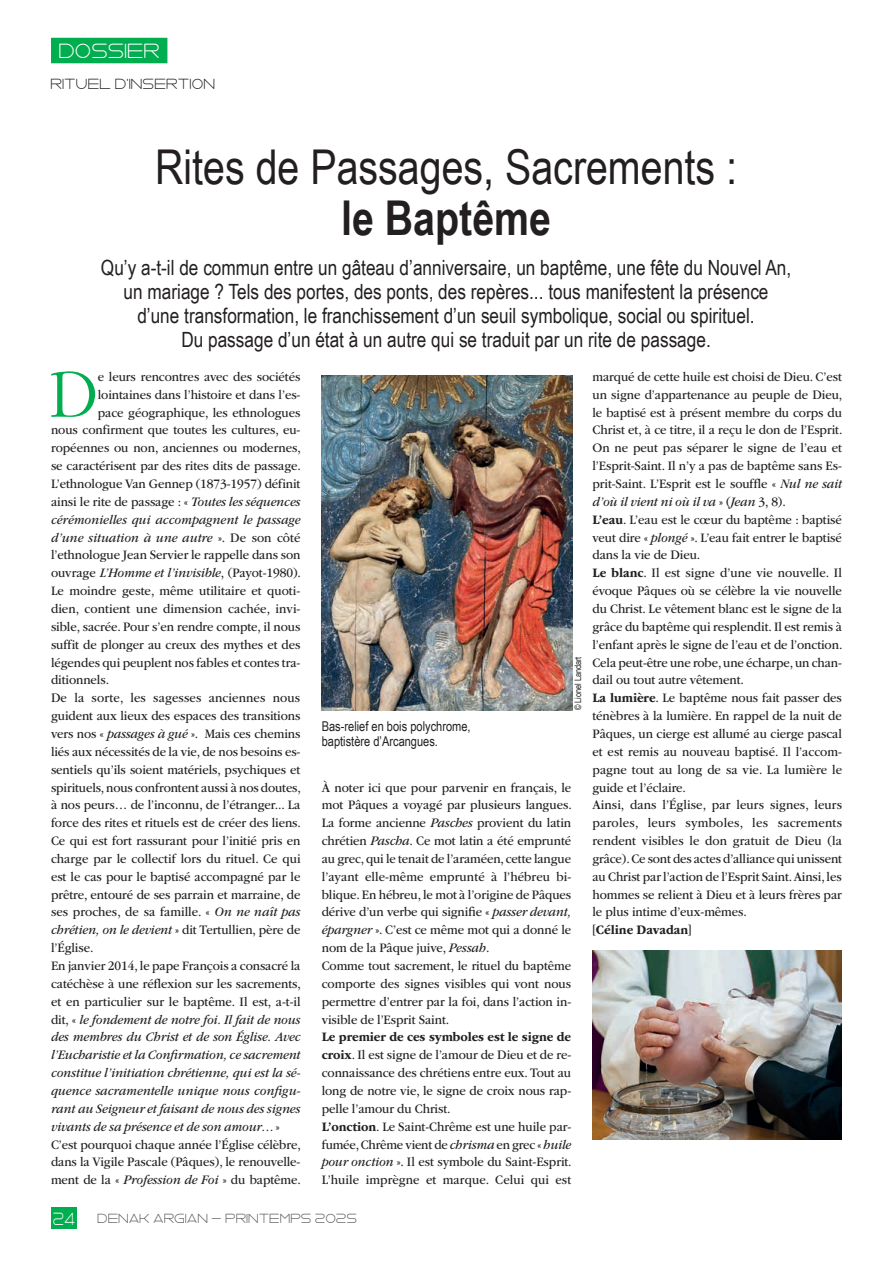
<style>
.page{position:relative;width:893px;height:1263px;background:#fff}
.page>*{position:absolute;margin:0;border:0;box-sizing:border-box;transform-origin:0 0}
.Texte_courant_lettrine{font:300 70.8px "ITC Garamond Std";color:#00ad4f;scale:.93 1}
.Gros_titre{font:48px/51px "Arial Narrow";color:#231f20;text-align:center}
.Chapo{font:21px/24px "Arial Narrow";color:#231f20;text-align:center}
.t1{font:21px "Vermin Vibes 2 Nightclub";color:#fff}
.Tetière_2{font:15px "Vermin Vibes 2 Nightclub";color:#231f20}
.Texte_courant{font:13.5px/17.9px "ITC Garamond Std";letter-spacing:-.005em;color:#231f20;text-align:justify;scale:.93 1}
.Texte_courant_lettrine-2{font:13.5px "ITC Garamond Std";letter-spacing:-.005em;color:#231f20;scale:.93 1}
.Texte_courant-2{font:italic 13.5px/17.9px "ITC Garamond Std";letter-spacing:-.005em;color:#231f20;text-align:justify;scale:.93 1}
.Texte_courant_lettrine-3{font:italic 13.5px "ITC Garamond Std";letter-spacing:.005em;color:#231f20;scale:.93 1}
.Légende{font:13.5px/15px "Arial Narrow";color:#231f20}
.Folio{font:13.5px "Vermin Vibes 2 Nightclub";color:#57585a}
.Texte_courant-3{font:700 13.5px "ITC Garamond Std";color:#231f20;scale:.93 1}
.t2{font:9px "Arial Narrow";letter-spacing:-.005em;color:#231f20}
.s1{font-weight:700}
.s2{font-style:italic}
.s3{font-style:normal}
.s4{font-size:18px;color:#fff}
.s5{font-weight:400}
</style>
<div class="page">
<div style="left:51px;top:38px;width:116px;height:25px;background:#00ad4f"></div>
<img style="left:322px;top:376px;width:251px;height:334px">
<img style="left:592px;top:950px;width:250px;height:190px">
<div style="left:51px;top:1208px;width:26px;height:21px;background:#00ad4f"></div>
<h3 class="t1" style="left:60px;top:39px;width:103px">DOSSIER</h3>
<p class="Tetière_2" style="left:51px;top:76px;width:166px">RITUEL D'INSERTION</p>
<p class="Gros_titre" style="left:155px;top:141px;width:583px">Rites de Passages, Sacrements : <span class="s1">le Baptême</span></p>
<p class="Chapo" style="left:101px;top:255px;width:692px">Qu’y a-t-il de commun entre un gâteau d’anniversaire, un baptême, une fête du Nouvel An, un mariage ? Tels des portes, des ponts, des repères... tous manifestent la présence d’une transformation, le franchissement d’un seuil symbolique, social ou spirituel.<br>Du passage d’un état à un autre qui se traduit par un rite de passage.</p>
<p class="Texte_courant_lettrine" style="left:49px;top:356px;width:54px">D</p>
<p class="Texte_courant_lettrine-2" style="left:98px;top:369px;width:219px">e leurs rencontres avec des sociétés</p>
<p class="Texte_courant_lettrine-2" style="left:98px;top:387px;width:219px">lointaines dans l’histoire et dans l’es-</p>
<p class="Texte_courant_lettrine-2" style="left:98px;top:405px;width:219px">pace géographique, les ethnologues</p>
<p class="Texte_courant_lettrine-2" style="left:51px;top:423px;width:270px">nous confirment que toutes les cultures, eu-</p>
<p class="Texte_courant_lettrine-2" style="left:51px;top:441px;width:270px">ropéennes ou non, anciennes ou modernes,</p>
<p class="Texte_courant_lettrine-2" style="left:51px;top:458px;width:270px">se caractérisent par des rites dits de passage.</p>
<p class="Texte_courant_lettrine-2" style="left:51px;top:476px;width:270px">L’ethnologue Van Gennep (1873-1957) définit</p>
<p class="Texte_courant_lettrine-2" style="left:51px;top:494px;width:270px">ainsi le rite de passage : « <span class="s2">Toutes les séquences</span></p>
<p class="Texte_courant_lettrine-3" style="left:51px;top:512px;width:270px">cérémonielles qui accompagnent le passage</p>
<p class="Texte_courant_lettrine-3" style="left:51px;top:530px;width:270px">d’une situation à une autre <span class="s3">». De son côté</span></p>
<p class="Texte_courant_lettrine-2" style="left:51px;top:548px;width:270px">l’ethnologue Jean Servier le rappelle dans son</p>
<p class="Texte_courant_lettrine-2" style="left:51px;top:566px;width:270px">ouvrage <span class="s2">L’Homme et l’invisible</span>, (Payot-1980).</p>
<p class="Texte_courant_lettrine-2" style="left:51px;top:583px;width:270px">Le moindre geste, même utilitaire et quoti-</p>
<p class="Texte_courant_lettrine-2" style="left:51px;top:601px;width:270px">dien, contient une dimension cachée, invi-</p>
<p class="Texte_courant_lettrine-2" style="left:51px;top:619px;width:270px">sible, sacrée. Pour s’en rendre compte, il nous</p>
<p class="Texte_courant_lettrine-2" style="left:51px;top:637px;width:270px">suffit de plonger au creux des mythes et des</p>
<p class="Texte_courant_lettrine-2" style="left:51px;top:655px;width:270px">légendes qui peuplent nos fables et contes tra-</p>
<p class="Texte_courant_lettrine-2" style="left:51px;top:673px;width:64px">ditionnels.</p>
<p class="Texte_courant" style="left:51px;top:689px;width:270px">De la sorte, les sagesses anciennes nous guident aux lieux des espaces des transitions vers nos « <span class="s2">passages à gué</span> ». Mais ces chemins liés aux nécessités de la vie, de nos besoins es&shy;sentiels qu’ils soient matériels, psychiques et spirituels, nous confrontent aussi à nos doutes, à nos peurs… de l’inconnu, de l’étranger... La force des rites et rituels est de créer des liens.<br>Ce qui est fort rassurant pour l’initié pris en charge par le collectif lors du rituel. Ce qui est le cas pour le baptisé accompagné par le prêtre, entouré de ses parrain et marraine, de ses proches, de sa famille. « <span class="s2">On ne naît pas chrétien, on le devient</span> » dit Tertullien, père de l’Église.</p>
<p class="Texte_courant-2" style="left:51px;top:957px;width:270px"><span class="s3">En janvier 2014, le pape François a consacré la catéchèse à une réflexion sur les sacrements, et en particulier sur le baptême. Il est, a-t-il dit, «</span> le fondement de notre foi. Il fait de nous des membres du Christ et de son Église. Avec l’Eucharistie et la Confirmation, ce sacrement constitue l’initiation chrétienne, qui est la sé&shy;quence sacramentelle unique nous configu&shy;rant au Seigneur et faisant de nous des signes vivants de sa présence et de son amour…<span class="s3">»</span></p>
<p class="Texte_courant" style="left:51px;top:1135px;width:270px">C’est pourquoi chaque année l’Église célèbre, dans la Vigile Pascale (Pâques), le renouvelle&shy;ment de la « <span class="s2">Profession de Foi</span> » du baptême.</p>
<p class="Légende" style="left:322px;top:718px;width:150px">Bas-relief en bois polychrome, baptistère d’Arcangues.</p>
<p class="t2" style="left:573px;top:710px;width:55px;rotate:-90deg">© Lionel Landart</p>
<p class="Texte_courant" style="left:322px;top:778px;width:270px">À noter ici que pour parvenir en français, le mot Pâques a voyagé par plusieurs langues.<br>La forme ancienne <span class="s2">Pasches</span> provient du latin chrétien <span class="s2">Pascha</span>. Ce mot latin a été emprunté au grec, qui le tenait de l’araméen, cette langue l’ayant elle-même emprunté à l’hébreu bi&shy;blique. En hébreu, le mot à l’origine de Pâques dérive d’un verbe qui signifie « <span class="s2">passer devant, épargner</span> ». C’est ce même mot qui a donné le nom de la Pâque juive, <span class="s2">Pessah</span>.</p>
<p class="Texte_courant" style="left:322px;top:957px;width:270px">Comme tout sacrement, le rituel du baptême comporte des signes visibles qui vont nous permettre d’entrer par la foi, dans l’action in&shy;visible de l’Esprit Saint.</p>
<p class="Texte_courant" style="left:322px;top:1028px;width:270px"><span class="s1">Le premier de ces symboles est le signe de croix</span>. Il est signe de l’amour de Dieu et de re&shy;connaissance des chrétiens entre eux. Tout au long de notre vie, le signe de croix nous rap&shy;pelle l’amour du Christ.</p>
<p class="Texte_courant" style="left:322px;top:1118px;width:270px"><span class="s1">L’onction</span>. Le Saint-Chrême est une huile par&shy;fumée, Chrême vient de <span class="s2">chrisma</span> en grec « <span class="s2">huile pour onction</span> ». Il est symbole du Saint-Esprit.<br>L’huile imprègne et marque. Celui qui est</p>
<p class="Folio" style="left:54px;top:1211px;width:306px"><span class="s4">24</span> DENAK ARGIAN - PRINTEMPS 2025</p>
<p class="Texte_courant" style="left:592px;top:368px;width:270px">marqué de cette huile est choisi de Dieu. C’est un signe d’appartenance au peuple de Dieu, le baptisé est à présent membre du corps du Christ et, à ce titre, il a reçu le don de l’Esprit.<br>On ne peut pas séparer le signe de l’eau et l’Esprit-Saint. Il n’y a pas de baptême sans Es&shy;prit-Saint. L’Esprit est le souffle « <span class="s2">Nul ne sait d’où il vient ni où il va</span> » (<span class="s2">Jean</span> 3, 8).</p>
<p class="Texte_courant" style="left:592px;top:511px;width:270px"><span class="s1">L’eau</span>. L’eau est le cœur du baptême : baptisé veut dire « <span class="s2">plongé</span> ». L’eau fait entrer le baptisé dans la vie de Dieu.</p>
<p class="Texte_courant" style="left:592px;top:564px;width:270px"><span class="s1">Le blanc</span>. Il est signe d’une vie nouvelle. Il évoque Pâques où se célèbre la vie nouvelle du Christ. Le vêtement blanc est le signe de la grâce du baptême qui resplendit. Il est remis à l’enfant après le signe de l’eau et de l’onction.<br>Cela peut-être une robe, une écharpe, un chan&shy;dail ou tout autre vêtement.</p>
<p class="Texte_courant" style="left:592px;top:689px;width:270px"><span class="s1">La lumière</span>. Le baptême nous fait passer des ténèbres à la lumière. En rappel de la nuit de Pâques, un cierge est allumé au cierge pascal et est remis au nouveau baptisé. Il l’accom&shy;pagne tout au long de sa vie. La lumière le guide et l’éclaire.</p>
<p class="Texte_courant" style="left:592px;top:796px;width:270px">Ainsi, dans l’Église, par leurs signes, leurs paroles, leurs symboles, les sacrements rendent visibles le don gratuit de Dieu (la grâce). Ce sont des actes d’alliance qui unissent au Christ par l’action de l’Esprit Saint. Ainsi, les hommes se relient à Dieu et à leurs frères par le plus intime d’eux-mêmes.</p>
<p class="Texte_courant-3" style="left:592px;top:922px;width:108px"><span class="s5">[</span>Céline Davadan<span class="s5">]</span></p>
</div>
